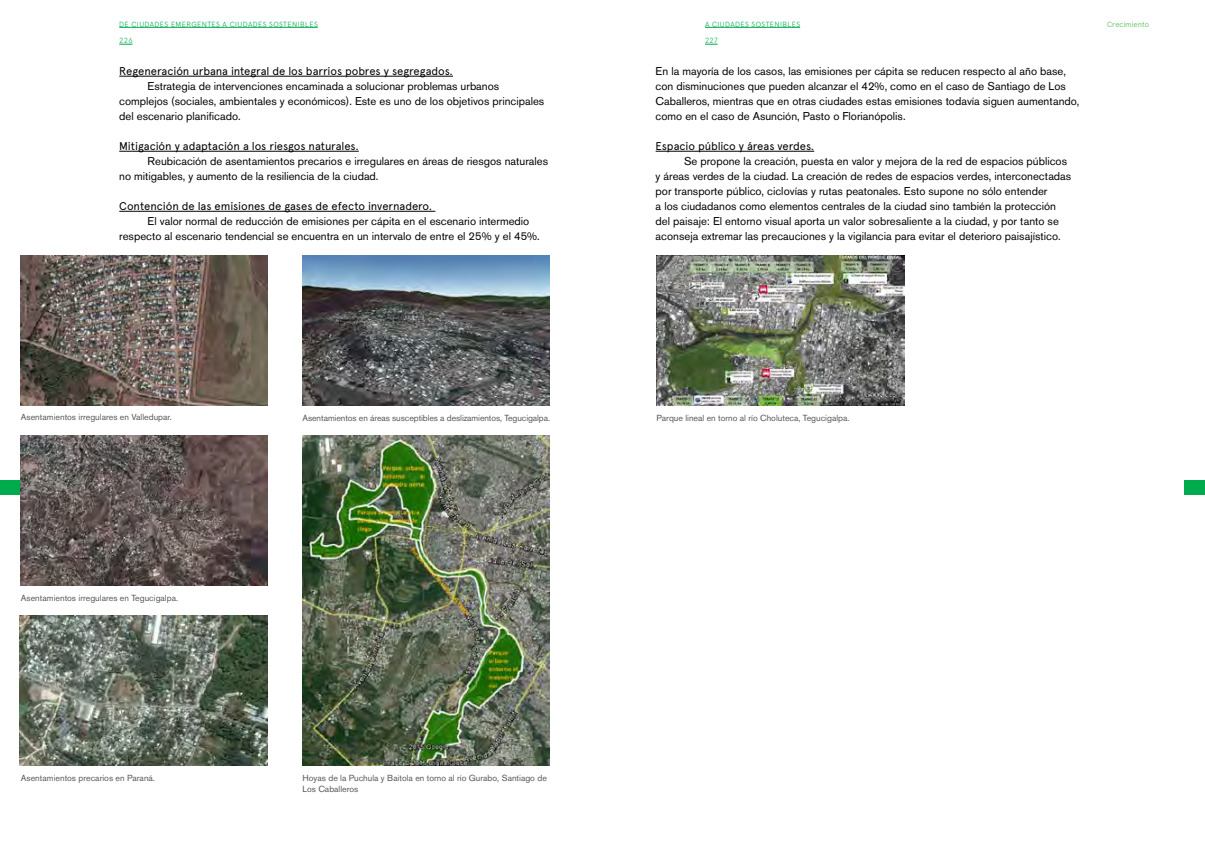
<style>
.page{position:relative;width:1205px;height:851px;background:#fff}
.page>*{position:absolute;margin:0;border:0;box-sizing:border-box;transform-origin:0 0}
.t1{font:11.25px/15px "Akzidenz Grotesk BE";color:#000}
.t2{font:11.25px "Apercu";letter-spacing:-.01em;color:#000}
.t3{font:8.75px/11.2px "Akzidenz Grotesk BE";color:#57585b}
.t4{font:300 7.5px "Apercu";letter-spacing:.05em;color:#00ab4e}
.t5{font:300 7.5px "Apercu";color:#50b748}
</style>
<div class="page">
<hr style="left:705px;top:27px;width:95px;height:1px;background:#00ab4e">
<hr style="left:119px;top:27px;width:199px;height:1px;background:#00ab4e">
<svg style="left:705px;top:44px;width:12px;height:1px"></svg>
<svg style="left:119px;top:44px;width:14px;height:1px"></svg>
<div style="left:0;top:480px;width:21px;height:15px;background:#00ab4e"></div>
<div style="left:1184px;top:480px;width:21px;height:15px;background:#00ab4e"></div>
<hr style="left:119px;top:76px;width:334px;height:1px;background:#000">
<hr style="left:119px;top:151px;width:240px;height:1px;background:#000">
<hr style="left:119px;top:211px;width:316px;height:1px;background:#000">
<img style="left:21px;top:255px;width:246px;height:150px">
<img style="left:21px;top:435px;width:246px;height:150px">
<img style="left:20px;top:615px;width:247px;height:150px">
<img style="left:302px;top:255px;width:247px;height:150px">
<img style="left:302px;top:435px;width:247px;height:330px">
<img style="left:656px;top:255px;width:248px;height:150px">
<hr style="left:656px;top:151px;width:158px;height:1px;background:#000">
<p class="t4" style="left:119px;top:19px;width:200px">DE CIUDADES EMERGENTES A CIUDADES SOSTENIBLES</p>
<p class="t4" style="left:705px;top:19px;width:97px">A CIUDADES SOSTENIBLES</p>
<p class="t4" style="left:119px;top:36px;width:15px">226</p>
<p class="t4" style="left:705px;top:36px;width:14px">227</p>
<p class="t2" style="left:119px;top:64px;width:335px">Regeneración urbana integral de los barrios pobres y segregados.</p>
<p class="t1" style="left:119px;top:79px;width:426px;text-indent:28px">Estrategia de intervenciones encaminada a solucionar problemas urbanos complejos (sociales, ambientales y económicos). Este es uno de los objetivos principales del escenario planificado.</p>
<p class="t2" style="left:119px;top:139px;width:241px">Mitigación y adaptación a los riesgos naturales.</p>
<p class="t1" style="left:119px;top:154px;width:430px;text-indent:28px">Reubicación de asentamientos precarios e irregulares en áreas de riesgos naturales no mitigables, y aumento de la resiliencia de la ciudad.</p>
<p class="t2" style="left:119px;top:199px;width:315px">Contención de las emisiones de gases de efecto invernadero.</p>
<p class="t1" style="left:119px;top:214px;width:422px;text-indent:28px">El valor normal de reducción de emisiones per cápita en el escenario intermedio respecto al escenario tendencial se encuentra en un intervalo de entre el 25% y el 45%.</p>
<p class="t1" style="left:656px;top:64px;width:425px">En la mayoría de los casos, las emisiones per cápita se reducen respecto al año base, con disminuciones que pueden alcanzar el 42%, como en el caso de Santiago de Los Caballeros, mientras que en otras ciudades estas emisiones todavía siguen aumentando, como en el caso de Asunción, Pasto o Florianópolis.</p>
<p class="t2" style="left:656px;top:139px;width:160px">Espacio público y áreas verdes.</p>
<p class="t1" style="left:656px;top:154px;width:417px;text-indent:28px">Se propone la creación, puesta en valor y mejora de la red de espacios públicos y áreas verdes de la ciudad. La creación de redes de espacios verdes, interconectadas por transporte público, ciclovías y rutas peatonales. Esto supone no sólo entender<br>a los ciudadanos como elementos centrales de la ciudad sino también la protección del paisaje: El entorno visual aporta un valor sobresaliente a la ciudad, y por tanto se aconseja extremar las precauciones y la vigilancia para evitar el deterioro paisajístico.</p>
<p class="t5" style="left:1107px;top:19px;width:44px">Crecimiento</p>
<p class="t3" style="left:21px;top:411px;width:152px">Asentamientos irregulares en Valledupar.</p>
<p class="t3" style="left:302px;top:412px;width:249px">Asentamientos en áreas susceptibles a deslizamientos, Tegucigalpa.</p>
<p class="t3" style="left:656px;top:412px;width:195px">Parque lineal en torno al río Choluteca, Tegucigalpa.</p>
<p class="t3" style="left:21px;top:592px;width:159px">Asentamientos irregulares en Tegucigalpa.</p>
<p class="t3" style="left:21px;top:772px;width:136px">Asentamientos precarios en Paraná.</p>
<p class="t3" style="left:302px;top:772px;width:246px">Hoyas de la Puchula y Baitola en torno al río Gurabo, Santiago de<br>Los Caballeros</p>
</div>
